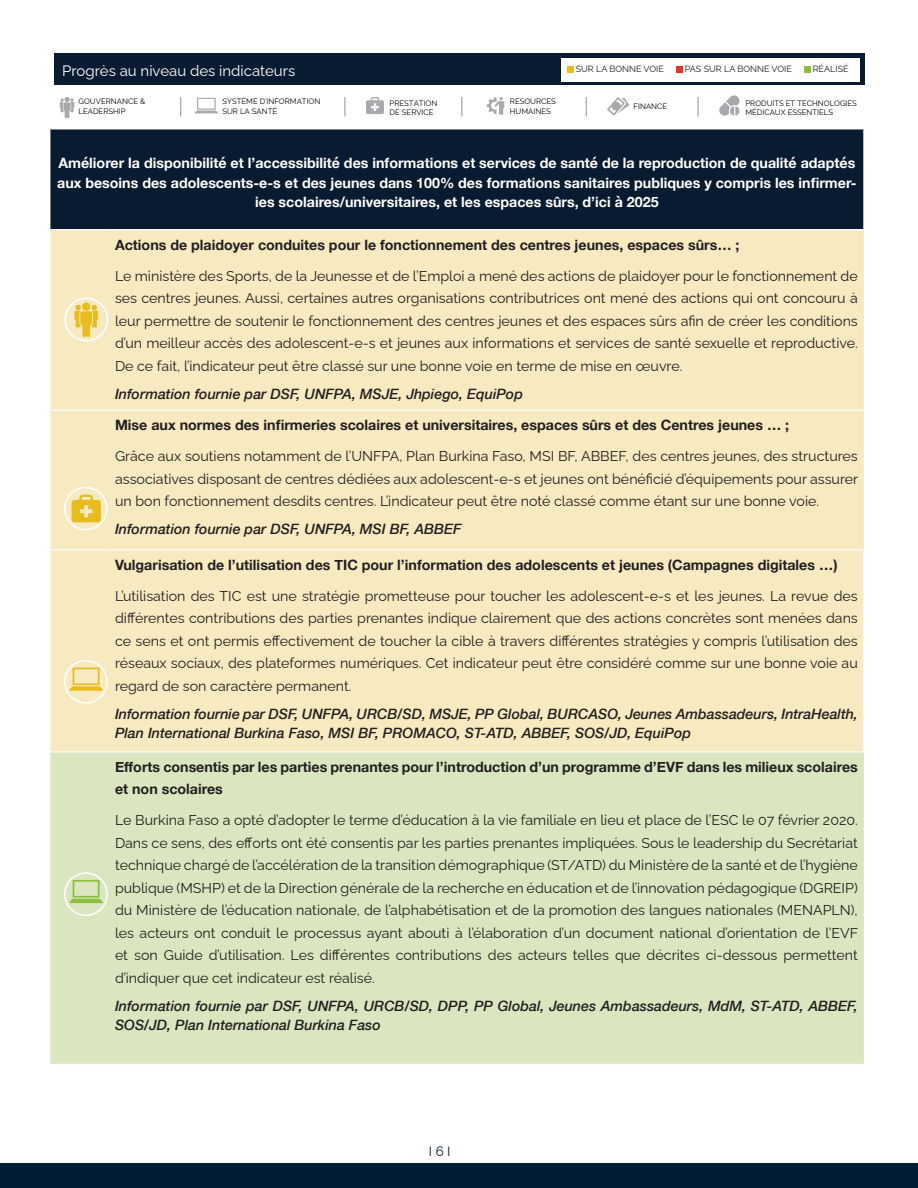
<style>
.page{position:relative;width:918px;height:1188px;background:#fff}
.page>*{position:absolute;margin:0;border:0;box-sizing:border-box;transform-origin:0 0}
.boxe{font:15px "Raleway";color:#fff}
.boxe-2{font:14.25px/22.5px "Raleway";color:#231f20;text-align:justify}
.boxe-3{font:italic 500 14.25px/19.5px "Helvetica Neue";color:#231f20}
.boxe-4{font:700 14.25px/22.5px "Helvetica Neue";color:#231f20}
.t1{font:700 14.25px/19.5px "Helvetica Neue";color:#fff;text-align:center}
.t2{font:13.5px "Raleway";color:#001d34}
.boxe-5{font:9px "Raleway";color:#231f20}
.t3{font:7.65px/9.3px "Raleway";color:#000}
</style>
<div class="page">
<div style="left:54px;top:54px;width:810px;height:31px;background:#081b31"></div>
<div style="left:50px;top:129px;width:814px;height:101px;background:#081b31"></div>
<div style="left:50px;top:230px;width:814px;height:521px;background:#f7e9c0"></div>
<div style="left:50px;top:752px;width:814px;height:312px;background:#dae6bf"></div>
<hr style="left:863px;top:551px;width:1px;height:200px;background:#fff">
<hr style="left:863px;top:129px;width:1px;height:100px;background:#fff">
<hr style="left:50px;top:229px;width:59px;height:1px;background:#fff">
<hr style="left:109px;top:229px;width:755px;height:1px;background:#fff">
<hr style="left:50px;top:410px;width:59px;height:1px;background:#fff">
<hr style="left:109px;top:410px;width:755px;height:1px;background:#fff">
<hr style="left:50px;top:549px;width:59px;height:2px;background:#fff">
<hr style="left:109px;top:549px;width:755px;height:2px;background:#fff">
<div style="left:561px;top:58px;width:299px;height:24px;background:#fff"></div>
<svg style="left:567px;top:66px;width:6px;height:6px"></svg>
<svg style="left:676px;top:66px;width:6px;height:6px"></svg>
<svg style="left:804px;top:66px;width:6px;height:6px"></svg>
<svg style="left:60px;top:97px;width:14px;height:21px"></svg>
<svg style="left:366px;top:97px;width:18px;height:17px"></svg>
<svg style="left:607px;top:97px;width:22px;height:19px"></svg>
<svg style="left:180px;top:97px;width:1px;height:19px"></svg>
<svg style="left:344px;top:97px;width:2px;height:19px"></svg>
<svg style="left:461px;top:97px;width:1px;height:19px"></svg>
<svg style="left:586px;top:97px;width:1px;height:19px"></svg>
<svg style="left:487px;top:97px;width:17px;height:18px"></svg>
<svg style="left:195px;top:98px;width:23px;height:15px"></svg>
<svg style="left:719px;top:95px;width:20px;height:21px"></svg>
<svg style="left:697px;top:97px;width:2px;height:19px"></svg>
<div style="left:64px;top:298px;width:44px;height:43px;border:2px solid #fff;border-radius:50%"></div>
<svg style="left:82px;top:302px;width:8px;height:9px"></svg>
<svg style="left:74px;top:305px;width:24px;height:32px"></svg>
<div style="left:64px;top:487px;width:44px;height:43px;border:2px solid #fff;border-radius:50%"></div>
<svg style="left:72px;top:495px;width:29px;height:27px"></svg>
<div style="left:64px;top:660px;width:44px;height:44px;border:2px solid #fff;border-radius:50%"></div>
<svg style="left:69px;top:668px;width:34px;height:23px"></svg>
<div style="left:64px;top:872px;width:44px;height:44px;border:2px solid #fff;border-radius:50%"></div>
<svg style="left:69px;top:880px;width:34px;height:23px"></svg>
<div style="left:0;top:1163px;width:918px;height:25px;background:#001d34"></div>
<p class="boxe" style="left:62px;top:59px;width:235px">Progrès au niveau des indicateurs</p>
<p class="boxe-5" style="left:576px;top:62px;width:90px">SUR LA BONNE VOIE</p>
<p class="boxe-5" style="left:685px;top:62px;width:109px">PAS SUR LA BONNE VOIE</p>
<p class="boxe-5" style="left:813px;top:62px;width:37px">RÉALISÉ</p>
<p class="t3" style="left:222px;top:97px;width:99px">SYSTÈME D'INFORMATION<br>SUR LA SANTÉ</p>
<p class="t3" style="left:510px;top:97px;width:48px">RESOURCES<br>HUMAINES</p>
<p class="t3" style="left:745px;top:98px;width:113px">PRODUITS ET TECHNOLOGIES<br>MÉDICAUX ESSENTIELS</p>
<p class="t3" style="left:79px;top:97px;width:68px">GOUVERNANCE &amp;<br>LEADERSHIP</p>
<p class="t3" style="left:390px;top:99px;width:49px">PRESTATION<br>DE SERVICE</p>
<p class="t3" style="left:634px;top:101px;width:35px">FINANCE</p>
<p class="t1" style="left:57px;top:154px;width:801px">Améliorer la disponibilité et l’accessibilité des informations et services de santé de la reproduction de qualité adaptés aux besoins des adolescents-e-s et des jeunes dans 100% des formations sanitaires publiques y compris les infirmer&shy;ies scolaires/universitaires, et les espaces sûrs, d’ici à 2025</p>
<p class="boxe-4" style="left:115px;top:234px;width:626px">Actions de plaidoyer conduites pour le fonctionnement des centres jeunes, espaces sûrs… ;</p>
<p class="boxe-2" style="left:115px;top:263px;width:744px">Le ministère des Sports, de la Jeunesse et de l’Emploi a mené des actions de plaidoyer pour le fonctionnement de ses centres jeunes. Aussi, certaines autres organisations contributrices ont mené des actions qui ont concouru à leur permettre de soutenir le fonctionnement des centres jeunes et des espaces sûrs afin de créer les conditions d’un meilleur accès des adolescent-e-s et jeunes aux informations et services de santé sexuelle et reproductive.<br>De ce fait, l’indicateur peut être classé sur une bonne voie en terme de mise en œuvre.</p>
<p class="boxe-3" style="left:115px;top:383px;width:410px">Information fournie par DSF, UNFPA, MSJE, Jhpiego, EquiPop</p>
<p class="boxe-4" style="left:115px;top:414px;width:676px">Mise aux normes des infirmeries scolaires et universitaires, espaces sûrs et des Centres jeunes … ;</p>
<p class="boxe-2" style="left:115px;top:443px;width:745px">Grâce aux soutiens notamment de l’UNFPA, Plan Burkina Faso, MSI BF, ABBEF, des centres jeunes, des structures associatives disposant de centres dédiées aux adolescent-e-s et jeunes ont bénéficié d’équipements pour assurer un bon fonctionnement desdits centres. L’indicateur peut être noté classé comme étant sur une bonne voie.</p>
<p class="boxe-3" style="left:115px;top:518px;width:348px">Information fournie par DSF, UNFPA, MSI BF, ABBEF</p>
<p class="boxe-4" style="left:115px;top:554px;width:724px">Vulgarisation de l’utilisation des TIC pour l’information des adolescents et jeunes (Campagnes digitales …)</p>
<p class="boxe-2" style="left:115px;top:583px;width:744px">L’utilisation des TIC est une stratégie prometteuse pour toucher les adolescent-e-s et les jeunes. La revue des différentes contributions des parties prenantes indique clairement que des actions concrètes sont menées dans ce sens et ont permis effectivement de toucher la cible à travers différentes stratégies y compris l’utilisation des réseaux sociaux, des plateformes numériques. Cet indicateur peut être considéré comme sur une bonne voie au regard de son caractère permanent.</p>
<p class="boxe-3" style="left:115px;top:703px;width:744px">Information fournie par DSF, UNFPA, URCB/SD, MSJE, PP Global, BURCASO, Jeunes Ambassadeurs, IntraHealth,<br>Plan International Burkina Faso, MSI BF, PROMACO, ST-ATD, ABBEF, SOS/JD, EquiPop</p>
<p class="boxe-4" style="left:115px;top:756px;width:744px">Efforts consentis par les parties prenantes pour l’introduction d’un programme d’EVF dans les milieux scolaires et non scolaires</p>
<p class="boxe-2" style="left:115px;top:808px;width:745px">Le Burkina Faso a opté d’adopter le terme d’éducation à la vie familiale en lieu et place de l’ESC le 07 février 2020.<br>Dans ce sens, des efforts ont été consentis par les parties prenantes impliquées. Sous le leadership du Secrétariat technique chargé de l’accélération de la transition démographique (ST/ATD) du Ministère de la santé et de l’hygiène publique (MSHP) et de la Direction générale de la recherche en éducation et de l’innovation pédagogique (DGREIP) du Ministère de l’éducation nationale, de l’alphabétisation et de la promotion des langues nationales (MENAPLN), les acteurs ont conduit le processus ayant abouti à l’élaboration d’un document national d’orientation de l’EVF et son Guide d’utilisation. Les différentes contributions des acteurs telles que décrites ci-dessous permettent d’indiquer que cet indicateur est réalisé.</p>
<p class="boxe-3" style="left:115px;top:995px;width:744px">Information fournie par DSF, UNFPA, URCB/SD, DPP, PP Global, Jeunes Ambassadeurs, MdM, ST-ATD, ABBEF,<br>SOS/JD, Plan International Burkina Faso</p>
<p class="t2" style="left:429px;top:1141px;width:23px">I 6 I</p>
</div>
